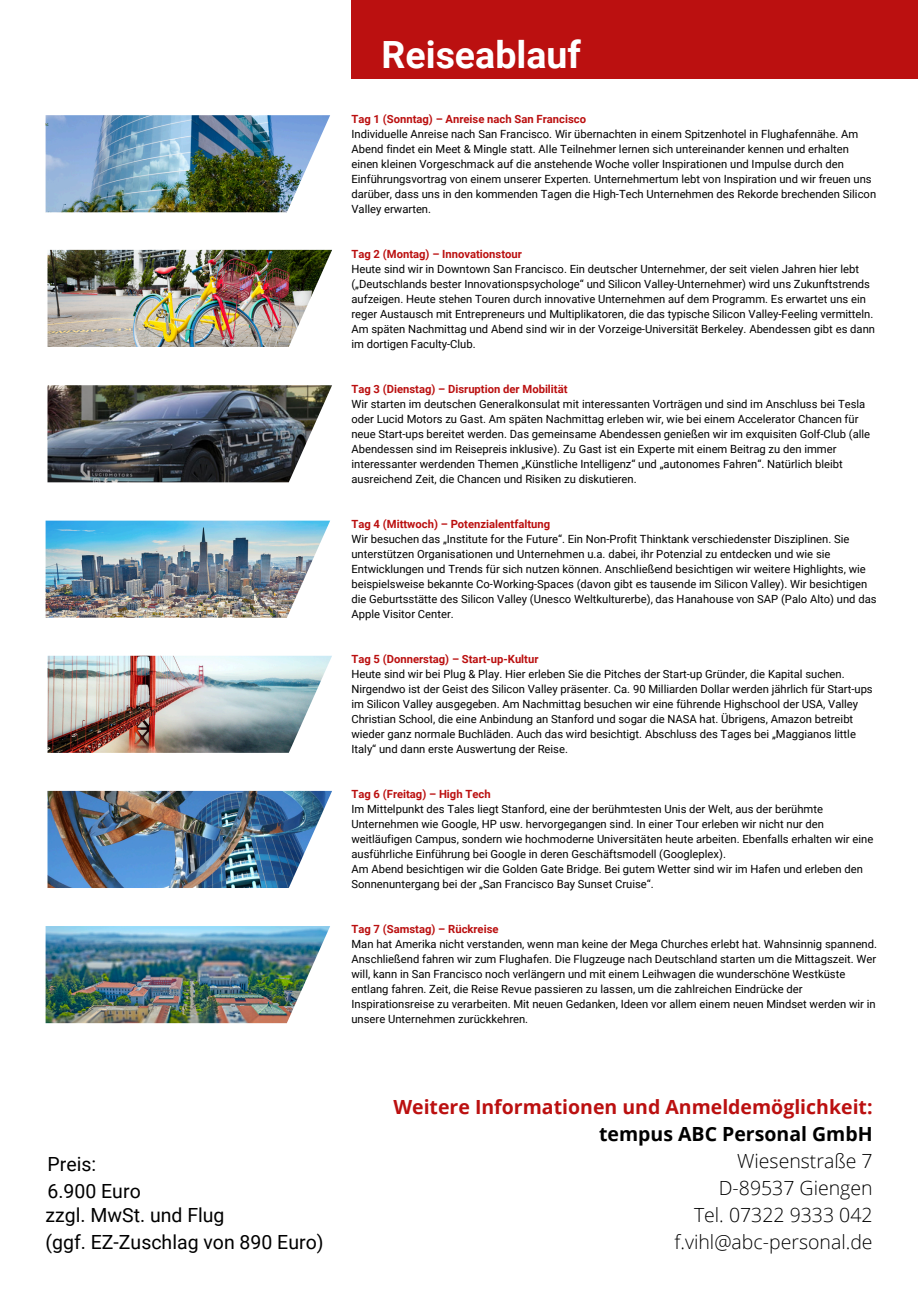
<style>
.page{position:relative;width:918px;height:1289px;background:#fff}
.page>*{position:absolute;margin:0;border:0;box-sizing:border-box;transform-origin:0 0}
.t1{font:700 37.5px "Roboto";color:#fff}
.t2{font:300 19.5px/27px "Open Sans";color:#000;text-align:right}
.t3{font:19.5px/27px "Roboto";color:#000}
.t4{font:11.25px/15px "Roboto";color:#000}
.t5{font:700 11.25px "Roboto";color:#bb1010}
.s1{font-weight:700;color:#bb1010}
.s2{font-weight:700}
</style>
<div class="page">
<div style="left:351px;top:0;width:567px;height:79px;background:#bb1010"></div>
<img style="left:46px;top:115px;width:284px;height:97px">
<img style="left:48px;top:385px;width:284px;height:97px">
<img style="left:48px;top:250px;width:284px;height:97px">
<img style="left:46px;top:520px;width:284px;height:97px">
<img style="left:48px;top:655px;width:284px;height:97px">
<img style="left:48px;top:790px;width:284px;height:97px">
<img style="left:46px;top:926px;width:284px;height:96px">
<p class="t1" style="left:382px;top:33px;width:201px">Reiseablauf</p>
<p class="t5" style="left:351px;top:112px;width:236px">Tag 1 (Sonntag) – Anreise nach San Francisco</p>
<p class="t4" style="left:351px;top:126px;width:526px">Individuelle Anreise nach San Francisco. Wir übernachten in einem Spitzenhotel in Flughafennähe. Am Abend findet ein Meet &amp; Mingle statt. Alle Teilnehmer lernen sich untereinander kennen und erhalten einen kleinen Vorgeschmack auf die anstehende Woche voller Inspirationen und Impulse durch den Einführungsvortrag von einem unserer Experten. Unternehmertum lebt von Inspiration und wir freuen uns darüber, dass uns in den kommenden Tagen die High-Tech Unternehmen des Rekorde brechenden Silicon Valley erwarten.</p>
<p class="t5" style="left:351px;top:247px;width:172px">Tag 2 (Montag) – Innovationstour</p>
<p class="t4" style="left:351px;top:261px;width:525px">Heute sind wir in Downtown San Francisco. Ein deutscher Unternehmer, der seit vielen Jahren hier lebt („Deutschlands bester Innovationspsychologe“ und Silicon Valley-Unternehmer) wird uns Zukunftstrends aufzeigen. Heute stehen Touren durch innovative Unternehmen auf dem Programm. Es erwartet uns ein reger Austausch mit Entrepreneurs und Multiplikatoren, die das typische Silicon Valley-Feeling vermitteln.<br>Am späten Nachmittag und Abend sind wir in der Vorzeige-Universität Berkeley. Abendessen gibt es dann im dortigen Faculty-Club.</p>
<p class="t5" style="left:351px;top:382px;width:218px">Tag 3 (Dienstag) – Disruption der Mobilität</p>
<p class="t4" style="left:351px;top:396px;width:520px">Wir starten im deutschen Generalkonsulat mit interessanten Vorträgen und sind im Anschluss bei Tesla oder Lucid Motors zu Gast. Am späten Nachmittag erleben wir, wie bei einem Accelerator Chancen für neue Start-ups bereitet werden. Das gemeinsame Abendessen genießen wir im exquisiten Golf-Club (alle Abendessen sind im Reisepreis inklusive). Zu Gast ist ein Experte mit einem Beitrag zu den immer interessanter werdenden Themen „Künstliche Intelligenz“ und „autonomes Fahren“. Natürlich bleibt ausreichend Zeit, die Chancen und Risiken zu diskutieren.</p>
<p class="t5" style="left:351px;top:517px;width:200px">Tag 4 (Mittwoch) – Potenzialentfaltung</p>
<p class="t4" style="left:351px;top:531px;width:527px">Wir besuchen das „Institute for the Future“. Ein Non-Profit Thinktank verschiedenster Disziplinen. Sie unterstützen Organisationen und Unternehmen u.a. dabei, ihr Potenzial zu entdecken und wie sie Entwicklungen und Trends für sich nutzen können. Anschließend besichtigen wir weitere Highlights, wie beispielsweise bekannte Co-Working-Spaces (davon gibt es tausende im Silicon Valley). Wir besichtigen die Geburtsstätte des Silicon Valley (Unesco Weltkulturerbe), das Hanahouse von SAP (Palo Alto) und das Apple Visitor Center.</p>
<p class="t5" style="left:351px;top:652px;width:189px">Tag 5 (Donnerstag) – Start-up-Kultur</p>
<p class="t4" style="left:351px;top:666px;width:523px">Heute sind wir bei Plug &amp; Play. Hier erleben Sie die Pitches der Start-up Gründer, die Kapital suchen.<br>Nirgendwo ist der Geist des Silicon Valley präsenter. Ca. 90 Milliarden Dollar werden jährlich für Start-ups im Silicon Valley ausgegeben. Am Nachmittag besuchen wir eine führende Highschool der USA, Valley Christian School, die eine Anbindung an Stanford und sogar die NASA hat. Übrigens, Amazon betreibt wieder ganz normale Buchläden. Auch das wird besichtigt. Abschluss des Tages bei „Maggianos little Italy“ und dann erste Auswertung der Reise.</p>
<p class="t5" style="left:351px;top:787px;width:141px">Tag 6 (Freitag) – High Tech</p>
<p class="t4" style="left:351px;top:801px;width:523px">Im Mittelpunkt des Tales liegt Stanford, eine der berühmtesten Unis der Welt, aus der berühmte Unternehmen wie Google, HP usw. hervorgegangen sind. In einer Tour erleben wir nicht nur den weitläufigen Campus, sondern wie hochmoderne Universitäten heute arbeiten. Ebenfalls erhalten wir eine ausführliche Einführung bei Google in deren Geschäftsmodell (Googleplex).</p>
<p class="t4" style="left:351px;top:861px;width:513px">Am Abend besichtigen wir die Golden Gate Bridge. Bei gutem Wetter sind wir im Hafen und erleben den<br>Sonnenuntergang bei der „San Francisco Bay Sunset Cruise“.</p>
<p class="t5" style="left:351px;top:922px;width:149px">Tag 7 (Samstag) – Rückreise</p>
<p class="t4" style="left:351px;top:936px;width:527px">Man hat Amerika nicht verstanden, wenn man keine der Mega Churches erlebt hat. Wahnsinnig spannend.<br>Anschließend fahren wir zum Flughafen. Die Flugzeuge nach Deutschland starten um die Mittagszeit. Wer will, kann in San Francisco noch verlängern und mit einem Leihwagen die wunderschöne Westküste entlang fahren. Zeit, die Reise Revue passieren zu lassen, um die zahlreichen Eindrücke der Inspirationsreise zu verarbeiten. Mit neuen Gedanken, Ideen vor allem einem neuen Mindset werden wir in unsere Unternehmen zurückkehren.</p>
<h2 class="t3" style="left:48px;top:1150px;width:95px">Preis:<br>6.900 Euro</h2>
<h2 class="t3" style="left:46px;top:1201px;width:280px">zzgl. MwSt. und Flug<br>(ggf. EZ-Zuschlag von 890 Euro)</h2>
<p class="t2" style="left:393px;top:1092px;width:481px"><span class="s1">Weitere Informationen und Anmeldemöglichkeit: </span><span class="s2">tempus ABC Personal GmbH<br></span>Wiesenstraße 7<br>D-89537 Giengen<br>Tel. 07322 9333 042<br>f.vihl@abc-personal.de</p>
</div>
